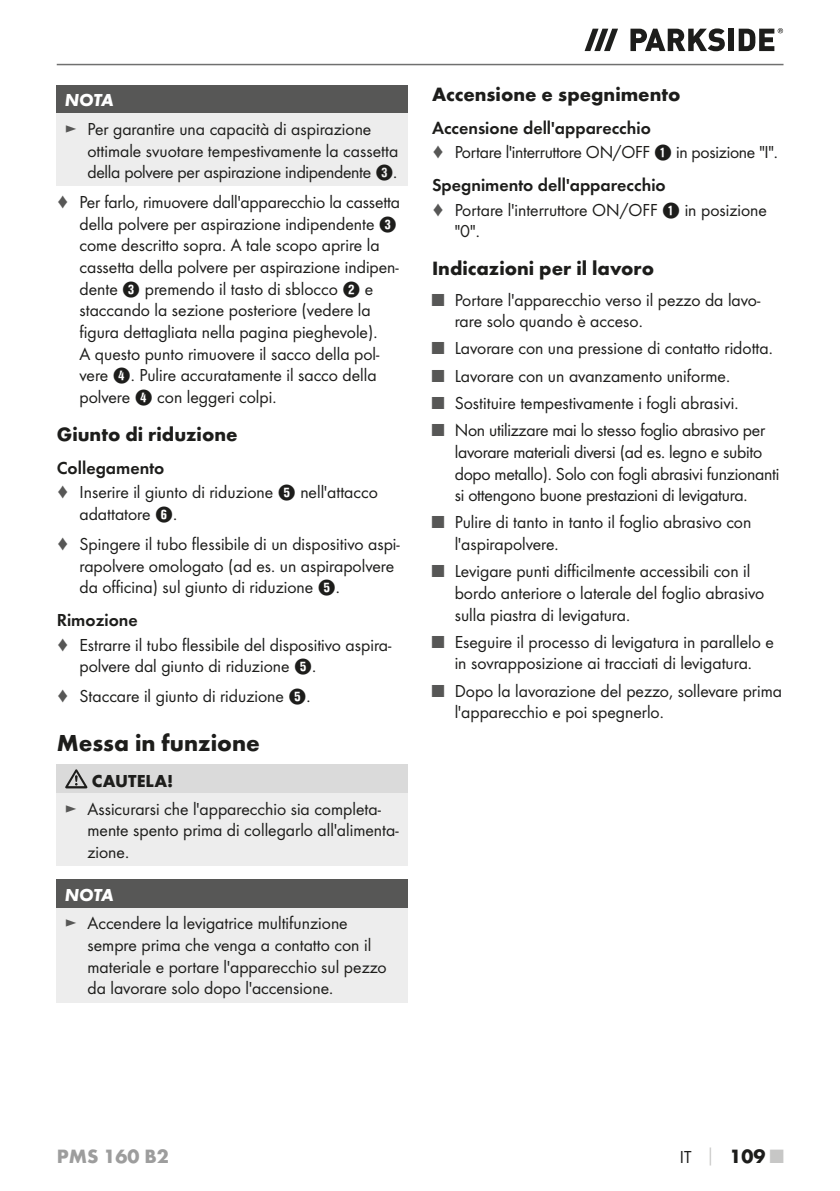
<style>
.page{position:relative;width:840px;height:1191px;background:#fff}
.page>*{position:absolute;margin:0;border:0;box-sizing:border-box;transform-origin:0 0}
.t1{font:700 24px "Futura";color:#1d1d1b}
.t2{font:700 20px "Futura";color:#1d1d1b}
.t3{font:700 20px "Futura";color:#9d9d9d}
.t4{font:18px/21.6px "Futura Boo";color:#1d1d1b}
.t5{font:18px "Futura Dem";color:#1d1d1b}
.t6{font:italic 700 18px "Futura";letter-spacing:-.015em;color:#fff}
.t7{font:700 18px "Futura";color:#1d1d1b}
.s1{color:#575756}
.s2{font-family:"Hako PI Nummern"}
.s3{font-family:"Futura Boo";font-weight:400;font-size:18px}
.s4{font-size:18px;color:#c7c7c6}
.s5{color:#c7c7c6}
</style>
<div class="page">
<hr style="left:57px;top:64px;width:726px;height:1px;background:#70706f">
<svg style="left:584px;top:29px;width:33px;height:22px"></svg>
<svg style="left:630px;top:28px;width:94px;height:23px"></svg>
<div style="left:728px;top:29px;width:5px;height:22px;background:#1d1d1b"></div>
<svg style="left:738px;top:28px;width:44px;height:23px"></svg>
<div style="left:57px;top:85px;width:351px;height:28px;background:#575756"></div>
<div style="left:57px;top:113px;width:351px;height:73px;background:#ededed"></div>
<div style="left:57px;top:764px;width:351px;height:29px;background:#dadada"></div>
<div style="left:57px;top:793px;width:351px;height:72px;background:#ededed"></div>
<svg style="left:65px;top:769px;width:22px;height:19px"></svg>
<div style="left:57px;top:879px;width:351px;height:28px;background:#575756"></div>
<div style="left:57px;top:907px;width:351px;height:95px;background:#ededed"></div>
<p class="t6" style="left:65px;top:94px;width:50px">NOTA</p>
<p class="t4" style="left:87px;top:119px;width:312px;text-indent:-23px"><span class="s1">►</span> Per garantire una capacità di aspirazione ottimale svuotare tempestivamente la cassetta della polvere per aspirazione indipendente <span class="s2">3</span>.</p>
<p class="t4" style="left:79px;top:192px;width:322px;text-indent:-23px"><span class="s1">♦</span> Per farlo, rimuovere dall'apparecchio la cassetta della polvere per aspirazione indipendente <span class="s2">3 </span>come descritto sopra. A tale scopo aprire la cassetta della polvere per aspirazione indipen&shy;dente <span class="s2">3</span> premendo il tasto di sblocco <span class="s2">2</span> e staccando la sezione posteriore (vedere la figura dettagliata nella pagina pieghevole).<br>A questo punto rimuovere il sacco della pol&shy;vere <span class="s2">4</span>. Pulire accuratamente il sacco della polvere <span class="s2">4</span> con leggeri colpi.</p>
<p class="t2" style="left:57px;top:426px;width:182px">Giunto di riduzione</p>
<p class="t5" style="left:57px;top:459px;width:109px">Collegamento</p>
<p class="t4" style="left:79px;top:482px;width:300px;text-indent:-23px"><span class="s1">♦</span> Inserire il giunto di riduzione <span class="s2">5</span> nell'attacco adattatore <span class="s2">6</span>.</p>
<p class="t4" style="left:79px;top:534px;width:321px;text-indent:-23px"><span class="s1">♦</span> Spingere il tubo flessibile di un dispositivo aspi&shy;rapolvere omologato (ad es. un aspirapolvere da officina) sul giunto di riduzione <span class="s2">5</span>.</p>
<p class="t5" style="left:57px;top:612px;width:82px">Rimozione</p>
<p class="t4" style="left:79px;top:634px;width:313px;text-indent:-23px"><span class="s1">♦</span> Estrarre il tubo flessibile del dispositivo aspira&shy;polvere dal giunto di riduzione <span class="s2">5</span>.</p>
<p class="t4" style="left:57px;top:686px;width:255px"><span class="s1">♦</span> Staccare il giunto di riduzione <span class="s2">5</span>.</p>
<h1 class="t1" style="left:57px;top:733px;width:204px">Messa in funzione</h1>
<p class="t7" style="left:92px;top:773px;width:83px">CAUTELA!</p>
<p class="t4" style="left:87px;top:798px;width:312px;text-indent:-23px"><span class="s1">►</span> Assicurarsi che l'apparecchio sia completa&shy;mente spento prima di collegarlo all'alimenta&shy;zione.</p>
<p class="t6" style="left:65px;top:888px;width:50px">NOTA</p>
<p class="t4" style="left:87px;top:913px;width:300px;text-indent:-23px"><span class="s1">►</span> Accendere la levigatrice multifunzione sempre prima che venga a contatto con il materiale e portare l'apparecchio sul pezzo da lavorare solo dopo l'accensione.</p>
<p class="t2" style="left:432px;top:86px;width:250px">Accensione e spegnimento</p>
<p class="t5" style="left:432px;top:119px;width:220px">Accensione dell'apparecchio</p>
<p class="t4" style="left:432px;top:142px;width:347px"><span class="s1">♦</span> Portare l'interruttore ON/OFF <span class="s2">1</span> in posizione "I".</p>
<p class="t5" style="left:432px;top:177px;width:235px">Spegnimento dell'apparecchio</p>
<p class="t4" style="left:454px;top:200px;width:313px;text-indent:-23px"><span class="s1">♦</span> Portare l'interruttore ON/OFF <span class="s2">1</span> in posizione "0".</p>
<p class="t2" style="left:432px;top:260px;width:224px">Indicazioni per il lavoro</p>
<p class="t4" style="left:454px;top:290px;width:307px;text-indent:-23px"><span class="s1">■</span> Portare l'apparecchio verso il pezzo da lavo&shy;rare solo quando è acceso.</p>
<p class="t4" style="left:432px;top:338px;width:342px"><span class="s1">■</span> Lavorare con una pressione di contatto ridotta.</p>
<p class="t4" style="left:432px;top:366px;width:299px"><span class="s1">■</span> Lavorare con un avanzamento uniforme.</p>
<p class="t4" style="left:432px;top:393px;width:308px"><span class="s1">■</span> Sostituire tempestivamente i fogli abrasivi.</p>
<p class="t4" style="left:454px;top:420px;width:326px;text-indent:-23px"><span class="s1">■</span> Non utilizzare mai lo stesso foglio abrasivo per lavorare materiali diversi (ad es. legno e subito dopo metallo). Solo con fogli abrasivi funzionanti si ottengono buone prestazioni di levigatura.</p>
<p class="t4" style="left:454px;top:512px;width:298px;text-indent:-23px"><span class="s1">■</span> Pulire di tanto in tanto il foglio abrasivo con l'aspirapolvere.</p>
<p class="t4" style="left:454px;top:561px;width:311px;text-indent:-23px"><span class="s1">■</span> Levigare punti difficilmente accessibili con il bordo anteriore o laterale del foglio abrasivo sulla piastra di levigatura.</p>
<p class="t4" style="left:432px;top:632px;width:343px;text-align:center"><span class="s1">■</span> Eseguire il processo di levigatura in parallelo e in sovrapposizione ai tracciati di levigatura.</p>
<p class="t4" style="left:454px;top:680px;width:328px;text-indent:-23px"><span class="s1">■</span> Dopo la lavorazione del pezzo, sollevare prima l'apparecchio e poi spegnerlo.</p>
<p class="t3" style="left:57px;top:1147px;width:114px">PMS 160 B2</p>
<p class="t2" style="left:679px;top:1147px;width:105px"><span class="s3">IT</span> <span class="s4">│</span> 109 <span class="s5">■</span></p>
</div>
